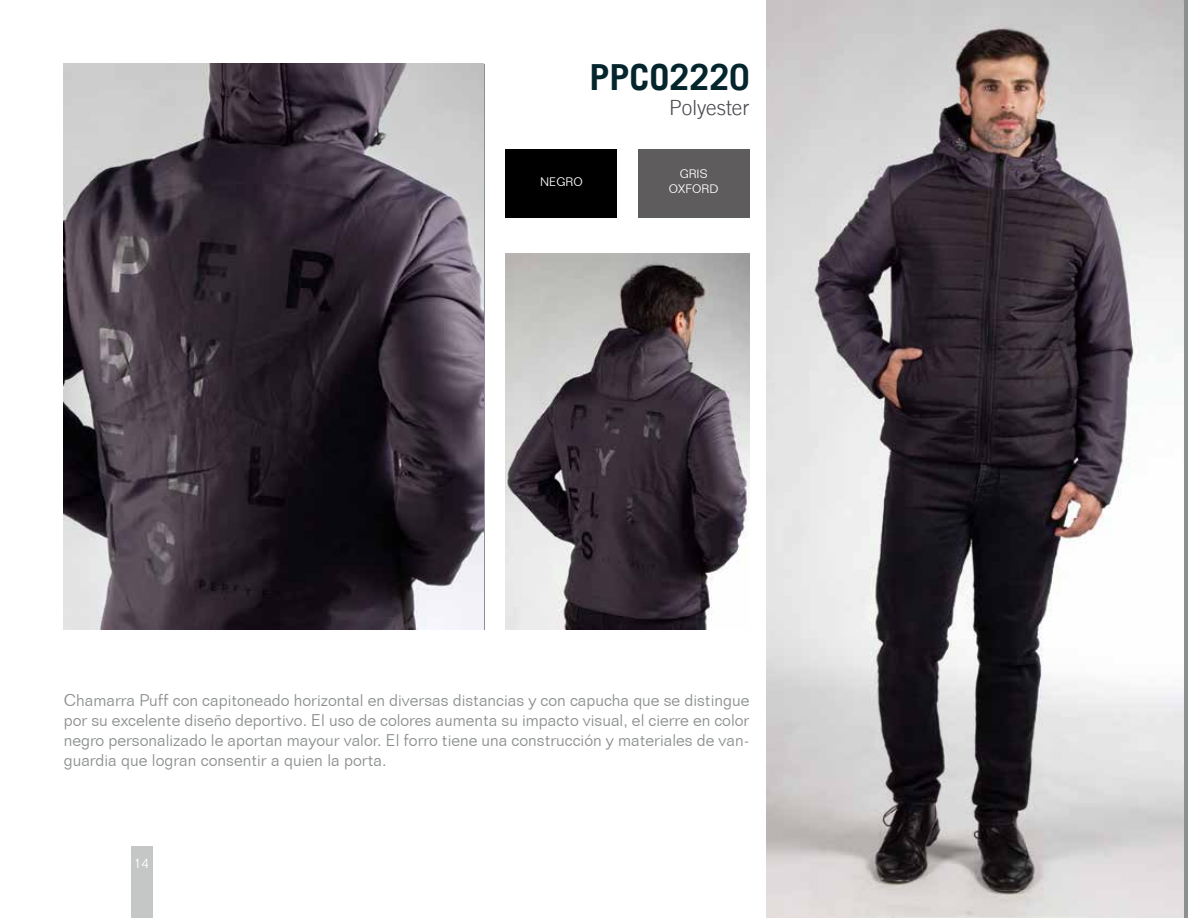
<style>
.page{position:relative;width:1188px;height:918px;background:#fff}
.page>*{position:absolute;margin:0;border:0;box-sizing:border-box;transform-origin:0 0}
.t1{font:700 36px "Trade Gothic LT";color:#04252c}
.t2{font:300 21px "Trade Gothic LT";color:#494a50}
.t3{font:300 16.5px/19.8px "Folio BT";color:#8c8f90;text-align:justify}
.t4{font:300 13.5px "Folio BT";color:#fff}
.t5{font:300 12px/14.4px "Folio BT";color:#fff;text-align:center}
</style>
<div class="page">
<img style="left:64px;top:64px;width:420px;height:565px">
<img style="left:506px;top:253px;width:243px;height:377px">
<div style="left:131px;top:847px;width:21px;height:71px;background:#c5c7c7"></div>
<div style="left:506px;top:150px;width:111px;height:68px;background:#000"></div>
<div style="left:638px;top:150px;width:111px;height:68px;background:#5e5c5d"></div>
<img style="left:766px;top:0;width:417px;height:918px">
<h1 class="t1" style="left:589px;top:55px;width:162px">PPCO2220</h1>
<p class="t2" style="left:669px;top:95px;width:82px">Polyester</p>
<p class="t5" style="left:540px;top:174px;width:44px">NEGRO</p>
<p class="t5" style="left:669px;top:167px;width:51px">GRIS<br>OXFORD</p>
<p class="t3" style="left:64px;top:691px;width:687px">Chamarra Puff con capitoneado horizontal en diversas distancias y con capucha que se distingue por su excelente diseño deportivo. El uso de colores aumenta su impacto visual, el cierre en color negro personalizado le aportan mayour valor. El forro tiene una construcción y materiales de van&shy;guardia que logran consentir a quien la porta.</p>
<p class="t4" style="left:134px;top:855px;width:16px">14</p>
</div>
